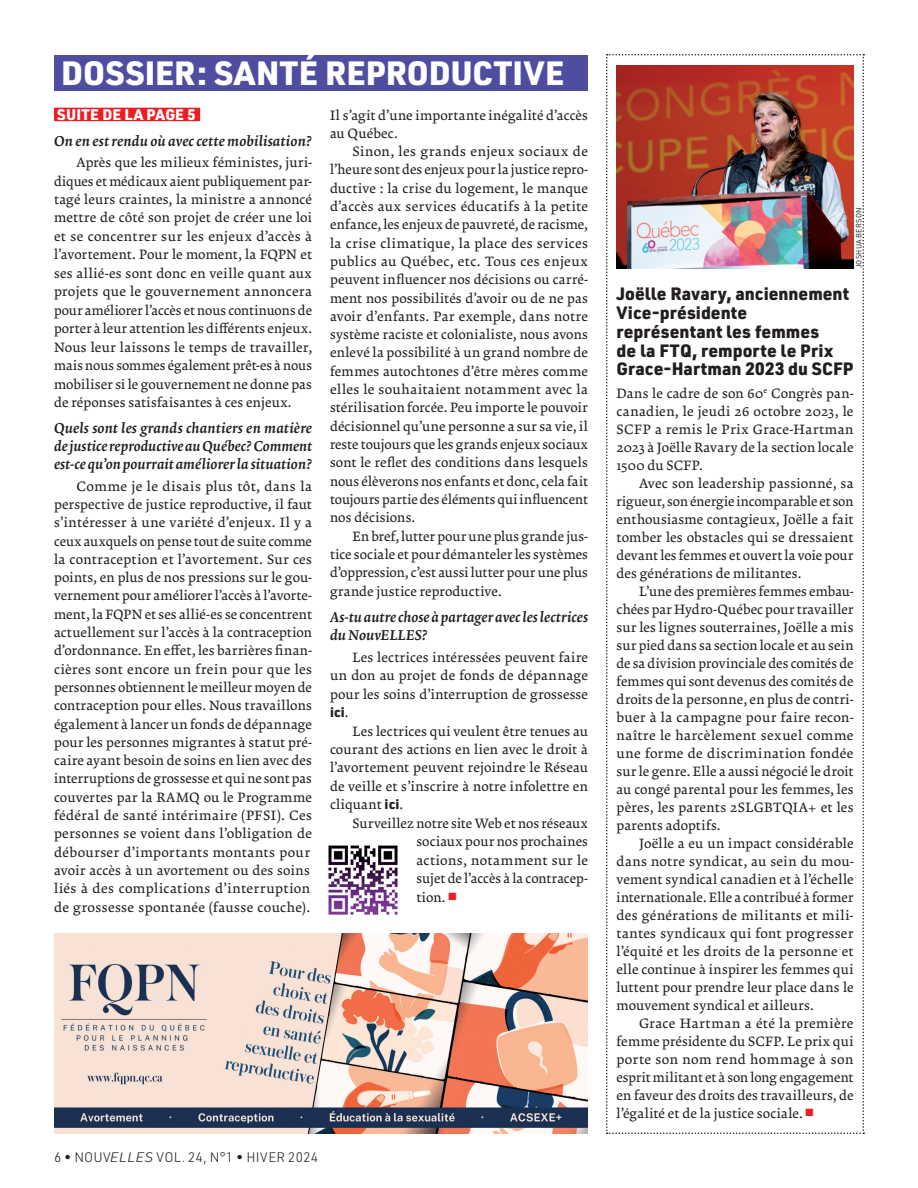
<style>
.page{position:relative;width:918px;height:1188px;background:#fff}
.page>*{position:absolute;margin:0;border:0;box-sizing:border-box;transform-origin:0 0}
.t1{font:900 33px "URWDIN";letter-spacing:.01em;color:#fff}
.t2{font:900 17.55px/18.8px "URWDIN";letter-spacing:.005em;color:#231f20}
.t3{font:900 15px "URWDIN";letter-spacing:.02em;color:#fff}
.t4{font:italic 500 14.25px/18.3px "Krete";letter-spacing:.01em;color:#231f20;text-align:justify}
.t5{font:13.5px/18.3px "Krete";letter-spacing:.015em;color:#231f20;text-align:justify}
.t6{font:300 13.5px "URWDIN";letter-spacing:.02em;color:#231f20}
.t7{font:900 13.5px "URWDIN";color:#231f20}
.t8{font:7.5px "URWDIN";letter-spacing:.04em;color:#231f20}
.s1{color:#ee1d23}
.s2{font-family:"Krete";font-weight:400}
.s3{font-family:"URWDIN";font-weight:900}
.s4{font-style:italic}
</style>
<div class="page">
<div style="left:54px;top:55px;width:534px;height:36px;background:#4f4da0"></div>
<div style="left:54px;top:108px;width:146px;height:13px;background:#ee1d23"></div>
<svg style="left:606px;top:54px;width:258px;height:1080px"></svg>
<img style="left:54px;top:934px;width:534px;height:200px">
<img style="left:328px;top:845px;width:70px;height:70px">
<img style="left:616px;top:66px;width:238px;height:202px">
<h1 class="t1" style="left:61px;top:50px;width:505px">DOSSIER: SANTÉ REPRODUCTIVE</h1>
<p class="t3" style="left:57px;top:104px;width:144px">SUITE DE LA PAGE 5<span class="s1">.</span></p>
<p class="t5" style="left:330px;top:106px;width:260px">Il s’agit d’une importante inégalité d’accès au Québec.</p>
<p class="t5" style="left:330px;top:142px;width:260px;text-indent:22px">Sinon, les grands enjeux sociaux de l’heure sont des enjeux pour la justice repro&shy;ductive : la crise du logement, le manque d’accès aux services éducatifs à la petite enfance, les enjeux de pauvreté, de racisme, la crise climatique, la place des services publics au Québec, etc. Tous ces enjeux peuvent influencer nos décisions ou carré&shy;ment nos possibilités d’avoir ou de ne pas avoir d’enfants. Par exemple, dans notre système raciste et colonialiste, nous avons enlevé la possibilité à un grand nombre de femmes autochtones d’être mères comme elles le souhaitaient notamment avec la stérilisation forcée. Peu importe le pouvoir décisionnel qu’une personne a sur sa vie, il reste toujours que les grands enjeux sociaux sont le reflet des conditions dans lesquels nous élèverons nos enfants et donc, cela fait toujours partie des éléments qui influencent nos décisions.</p>
<p class="t5" style="left:330px;top:527px;width:260px;text-indent:22px">En bref, lutter pour une plus grande jus&shy;tice sociale et pour démanteler les systèmes d’oppression, c’est aussi lutter pour une plus grande justice reproductive.</p>
<p class="t4" style="left:330px;top:608px;width:260px">As-tu autre chose à partager avec les lectrices du NouvELLES?</p>
<p class="t5" style="left:330px;top:648px;width:260px;text-indent:22px">Les lectrices intéressées peuvent faire un don au projet de fonds de dépannage pour les soins d’interruption de grossesse</p>
<p class="t7" style="left:330px;top:703px;width:20px">ici<span class="s2">.</span></p>
<p class="t5" style="left:330px;top:722px;width:260px;text-indent:23px">Les lectrices qui veulent être tenues au courant des actions en lien avec le droit à l’avortement peuvent rejoindre le Réseau de veille et s’inscrire à notre infolettre en cliquant <span class="s3">ici</span>.</p>
<p class="t5" style="left:416px;top:814px;width:173px;text-indent:-64px">Surveillez notre site Web et nos réseaux sociaux pour nos prochaines actions, notamment sur le sujet de l’accès à la contracep&shy;tion. <span class="s1">■</span></p>
<p class="t4" style="left:54px;top:132px;width:260px">On en est rendu où avec cette mobilisation?</p>
<p class="t5" style="left:54px;top:153px;width:260px;text-indent:22px">Après que les milieux féministes, juri&shy;diques et médicaux aient publiquement par&shy;tagé leurs craintes, la ministre a annoncé mettre de côté son projet de créer une loi et se concentrer sur les enjeux d’accès à l’avortement. Pour le moment, la FQPN et ses allié-es sont donc en veille quant aux projets que le gouvernement annoncera pour améliorer l’accès et nous continuons de porter à leur attention les différents enjeux.<br>Nous leur laissons le temps de travailler, mais nous sommes également prêt-es à nous mobiliser si le gouvernement ne donne pas de réponses satisfaisantes à ces enjeux.</p>
<p class="t4" style="left:54px;top:419px;width:260px">Quels sont les grands chantiers en matière de justice reproductive au Québec? Comment est-ce qu’on pourrait améliorer la situation?</p>
<p class="t5" style="left:54px;top:477px;width:260px;text-align:left;text-indent:22px">Comme je le disais plus tôt, dans la perspective de justice reproductive, il faut s’intéresser à une variété d’enjeux. Il y a ceux auxquels on pense tout de suite comme la contraception et l’avortement. Sur ces points, en plus de nos pressions sur le gou&shy;vernement pour améliorer l’accès à l’avorte&shy;ment, la FQPN et ses allié-es se concentrent actuellement sur l’accès à la contraception d’ordonnance. En effet, les barrières finan&shy;cières sont encore un frein pour que les personnes obtiennent le meilleur moyen de contraception pour elles. Nous travaillons également à lancer un fonds de dépannage pour les personnes migrantes à statut pré&shy;caire ayant besoin de soins en lien avec des interruptions de grossesse et qui ne sont pas couvertes par la RAMQ ou le Programme fédéral de santé intérimaire (PFSI). Ces personnes se voient dans l’obligation de débourser d’importants montants pour avoir accès à un avortement ou des soins liés à des complications d’interruption de grossesse spontanée (fausse couche).</p>
<p class="t6" style="left:54px;top:1149px;width:266px">6 • NOUV<span class="s4">ELLES</span> VOL. 24, N°1 • HIVER 2024</p>
<p class="t8" style="left:854px;top:268px;width:63px;rotate:-90deg">JOSHUA BERSON</p>
<p class="t2" style="left:616px;top:284px;width:239px">Joëlle Ravary, anciennement<br>Vice-présidente représentant les femmes<br>de la FTQ, remporte le Prix<br>Grace-Hartman 2023 du SCFP</p>
<p class="t5" style="left:616px;top:384px;width:239px">Dans le cadre de son 60<sup>e</sup> Congrès pan&shy;canadien, le jeudi 26 octobre 2023, le SCFP a remis le Prix Grace-Hartman 2023 à Joëlle Ravary de la section locale 1500 du SCFP.</p>
<p class="t5" style="left:616px;top:474px;width:239px;text-indent:22px">Avec son leadership passionné, sa rigueur, son énergie incomparable et son enthousiasme contagieux, Joëlle a fait tomber les obstacles qui se dressaient devant les femmes et ouvert la voie pour des générations de militantes.</p>
<p class="t5" style="left:616px;top:582px;width:239px;text-indent:22px">L’une des premières femmes embau&shy;chées par Hydro-Québec pour travailler sur les lignes souterraines, Joëlle a mis sur pied dans sa section locale et au sein de sa division provinciale des comités de femmes qui sont devenus des comités de droits de la personne, en plus de contri&shy;buer à la campagne pour faire recon&shy;naître le harcèlement sexuel comme une forme de discrimination fondée sur le genre. Elle a aussi négocié le droit au congé parental pour les femmes, les pères, les parents 2SLGBTQIA+ et les parents adoptifs.</p>
<p class="t5" style="left:616px;top:834px;width:239px;text-indent:22px">Joëlle a eu un impact considérable dans notre syndicat, au sein du mou&shy;vement syndical canadien et à l’échelle internationale. Elle a contribué à former des générations de militants et mili&shy;tantes syndicaux qui font progresser l’équité et les droits de la personne et elle continue à inspirer les femmes qui luttent pour prendre leur place dans le mouvement syndical et ailleurs.</p>
<p class="t5" style="left:616px;top:1014px;width:239px;text-indent:22px">Grace Hartman a été la première femme présidente du SCFP. Le prix qui porte son nom rend hommage à son esprit militant et à son long engagement en faveur des droits des travailleurs, de l’égalité et de la justice sociale. <span class="s1">■</span></p>
</div>
